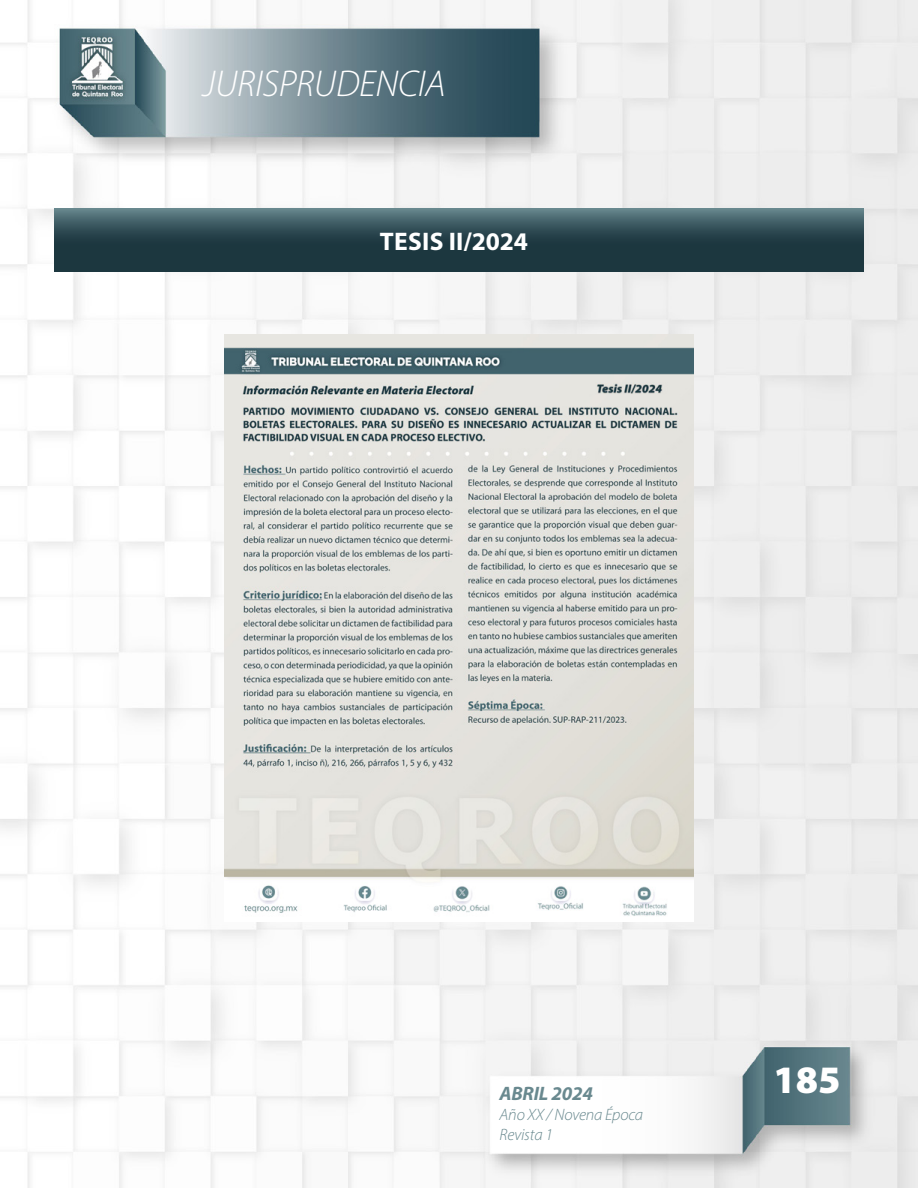
<style>
.page{position:relative;width:918px;height:1188px;background:#fff}
.page>*{position:absolute;margin:0;border:0;box-sizing:border-box;transform-origin:0 0}
.t1{font:900 39px "Myriad Pro";color:#fff}
.t2{font:italic 300 37.5px "Myriad Pro";letter-spacing:-.01em;color:#fff}
.t3{font:700 25.5px "Myriad Pro";letter-spacing:.01em;color:#fff}
.t4{font:italic 700 19.5px "Myriad Pro";letter-spacing:-.01em;color:#69898f}
.t5{font:italic 300 16.5px/19.8px "Myriad Pro";letter-spacing:-.01em;color:#69898f}
</style>
<div class="page">
<img style="left:0;top:0;width:918px;height:1188px">
<svg style="left:54px;top:208px;width:810px;height:64px;background:#2e4a52"></svg>
<img style="left:224px;top:334px;width:470px;height:588px">
<h2 class="t2" style="left:202px;top:61px;width:245px">JURISPRUDENCIA</h2>
<h3 class="t3" style="left:380px;top:225px;width:150px">TESIS II/2024</h3>
<p class="t4" style="left:500px;top:1081px;width:95px">ABRIL 2024</p>
<p class="t5" style="left:500px;top:1105px;width:145px">Año XX / Novena Época<br>Revista 1</p>
<h1 class="t1" style="left:773px;top:1053px;width:69px">185</h1>
</div>
